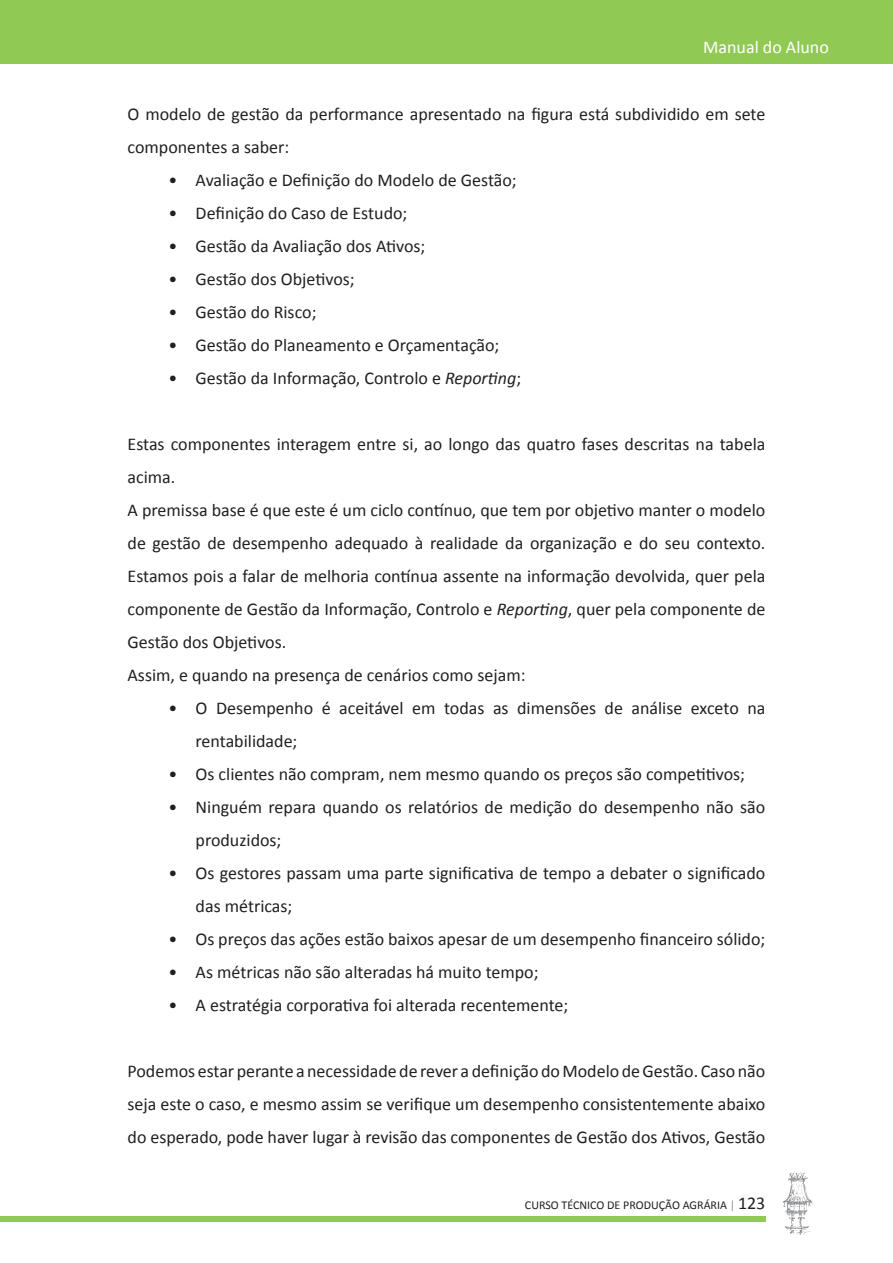
<style>
.page{position:relative;width:893px;height:1263px;background:#fff}
.page>*{position:absolute;margin:0;border:0;box-sizing:border-box;transform-origin:0 0}
.Tx_Normal{font:18px/33px "Calibri";color:#231f20}
.t1{font:18px "Calibri";color:#fff}
.t2{font:12px "Calibri";color:#231f20}
.s1{font-style:italic}
.s2{color:#8f9194}
.s3{font-size:18px}
</style>
<div class="page">
<div style="left:0;top:1216px;width:765px;height:5px;background:#91c955"></div>
<div style="left:0;top:0;width:893px;height:64px;background:#91c955"></div>
<svg style="left:783px;top:1171px;width:30px;height:64px"></svg>
<p class="t1" style="left:703px;top:35px;width:127px">Manual do Aluno</p>
<p class="Tx_Normal" style="left:128px;top:97px;width:639px">O modelo de gestão da performance apresentado na figura está subdividido em sete componentes a saber:</p>
<p class="Tx_Normal" style="left:169px;top:163px;width:350px">• Avaliação e Definição do Modelo de Gestão;</p>
<p class="Tx_Normal" style="left:169px;top:196px;width:240px">• Definição do Caso de Estudo;</p>
<p class="Tx_Normal" style="left:169px;top:229px;width:258px">• Gestão da Avaliação dos Ativos;</p>
<p class="Tx_Normal" style="left:169px;top:262px;width:188px">• Gestão dos Objetivos;</p>
<p class="Tx_Normal" style="left:169px;top:295px;width:149px">• Gestão do Risco;</p>
<p class="Tx_Normal" style="left:169px;top:328px;width:332px">• Gestão do Planeamento e Orçamentação;</p>
<p class="Tx_Normal" style="left:169px;top:361px;width:354px">• Gestão da Informação, Controlo e <span class="s1">Reporting</span>;</p>
<p class="Tx_Normal" style="left:128px;top:427px;width:639px">Estas componentes interagem entre si, ao longo das quatro fases descritas na tabela acima.</p>
<p class="Tx_Normal" style="left:128px;top:493px;width:639px;text-align:justify">A premissa base é que este é um ciclo contínuo, que tem por objetivo manter o modelo de gestão de desempenho adequado à realidade da organização e do seu contexto.<br>Estamos pois a falar de melhoria contínua assente na informação devolvida, quer pela componente de Gestão da Informação, Controlo e <span class="s1">Reporting</span>, quer pela componente de Gestão dos Objetivos.</p>
<p class="Tx_Normal" style="left:128px;top:658px;width:399px">Assim, e quando na presença de cenários como sejam:</p>
<p class="Tx_Normal" style="left:196px;top:691px;width:571px;text-indent:-27px">• O Desempenho é aceitável em todas as dimensões de análise exceto na rentabilidade;</p>
<p class="Tx_Normal" style="left:169px;top:757px;width:578px">• Os clientes não compram, nem mesmo quando os preços são competitivos;</p>
<p class="Tx_Normal" style="left:196px;top:790px;width:571px;text-indent:-27px">• Ninguém repara quando os relatórios de medição do desempenho não são produzidos;</p>
<p class="Tx_Normal" style="left:196px;top:856px;width:571px;text-indent:-27px">• Os gestores passam uma parte significativa de tempo a debater o significado das métricas;</p>
<p class="Tx_Normal" style="left:169px;top:922px;width:598px">• Os preços das ações estão baixos apesar de um desempenho financeiro sólido;</p>
<p class="Tx_Normal" style="left:169px;top:955px;width:371px">• As métricas não são alteradas há muito tempo;</p>
<p class="Tx_Normal" style="left:169px;top:988px;width:401px">• A estratégia corporativa foi alterada recentemente;</p>
<p class="Tx_Normal" style="left:128px;top:1054px;width:639px;text-align:justify">Podemos estar perante a necessidade de rever a definição do Modelo de Gestão. Caso não seja este o caso, e mesmo assim se verifique um desempenho consistentemente abaixo do esperado, pode haver lugar à revisão das componentes de Gestão dos Ativos, Gestão</p>
<p class="t2" style="left:525px;top:1197px;width:242px">CURSO TÉCNICO DE PRODUÇÃO AGRÁRIA <span class="s2">|</span> <span class="s3">123</span></p>
</div>
